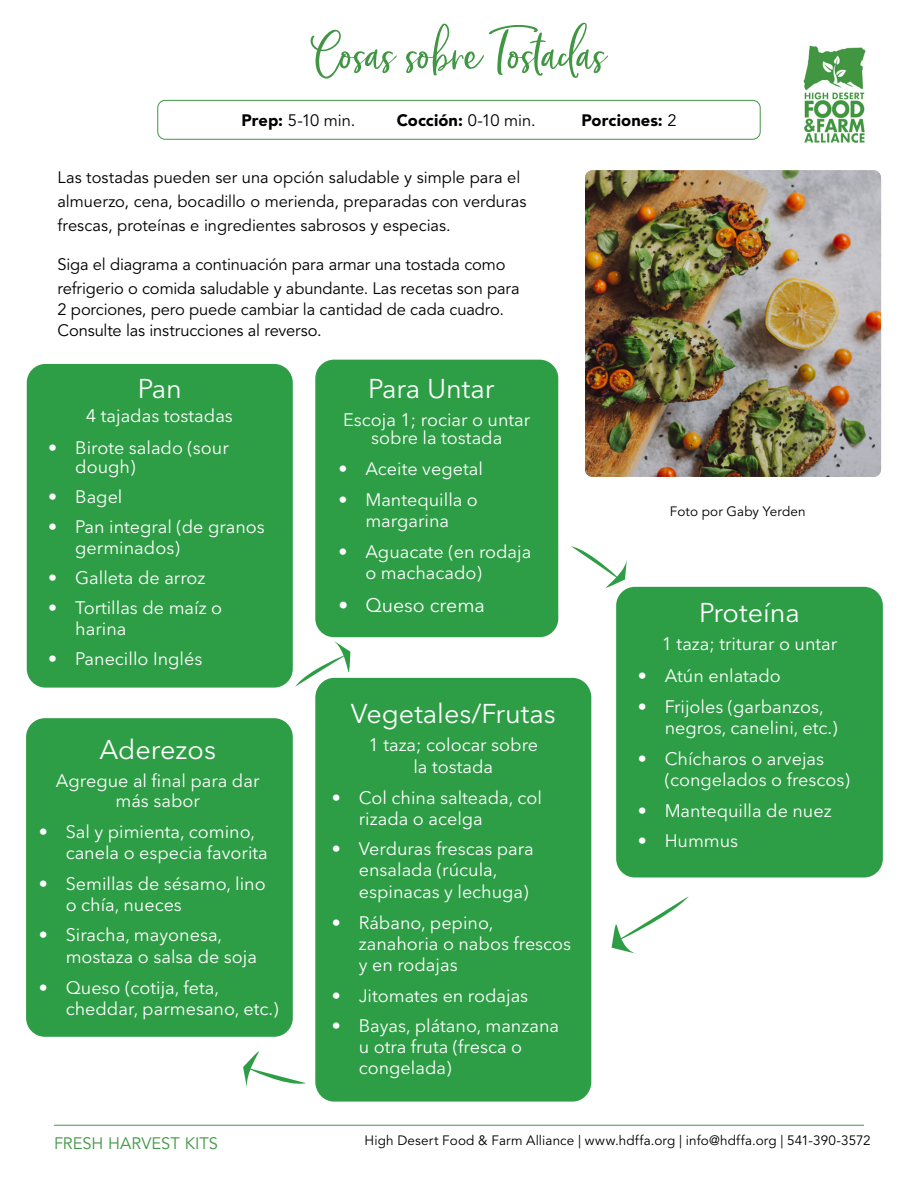
<style>
.page{position:relative;width:918px;height:1188px;background:#fff}
.page>*{position:absolute;margin:0;border:0;box-sizing:border-box;transform-origin:0 0}
.t1{font:73.5px "Chinup Buttercup";color:#419644}
.t2{font:27px "Avenir Next LT Pro";color:#fff}
.t3{font:19.5px "Avenir Next LT Pro";color:#fff}
.t4{font:18px/21px "Avenir Next LT Pro";color:#fff}
.t5{font:16.5px/24px "Avenir LT Std";letter-spacing:-.005em;color:#000}
.t6{font:900 16.5px "Avenir LT Std";letter-spacing:.005em;color:#000}
.t7{font:16.5px "Avenir LT Std";letter-spacing:.005em;color:#419644}
.t8{font:13.5px "Avenir LT Std";letter-spacing:.01em;color:#000}
.s1{font-weight:900}
.s2{font-weight:400}
</style>
<div class="page">
<div style="left:157px;top:100px;width:604px;height:40px;border:1px solid #419644;border-radius:8px"></div>
<img style="left:804px;top:45px;width:62px;height:98px">
<hr style="left:54px;top:1125px;width:810px;height:1px;background:#419644">
<img style="left:585px;top:170px;width:296px;height:307px">
<div style="left:28px;top:365px;width:264px;height:322px;background:#2e9e46;border-radius:18px"></div>
<div style="left:27px;top:364px;width:266px;height:324px;border:2px solid #2e9e46;border-radius:18px"></div>
<svg style="left:612px;top:896px;width:77px;height:58px"></svg>
<div style="left:316px;top:360px;width:242px;height:276px;background:#2e9e46;border-radius:18px"></div>
<div style="left:315px;top:360px;width:243px;height:277px;border:2px solid #2e9e46;border-radius:18px"></div>
<div style="left:617px;top:588px;width:265px;height:289px;background:#2e9e46;border-radius:18px"></div>
<div style="left:616px;top:587px;width:267px;height:290px;border:2px solid #2e9e46;border-radius:18px"></div>
<div style="left:316px;top:679px;width:275px;height:422px;background:#2e9e46;border-radius:19px"></div>
<div style="left:315px;top:678px;width:276px;height:424px;border:2px solid #2e9e46;border-radius:19px"></div>
<div style="left:27px;top:719px;width:265px;height:317px;background:#2e9e46;border-radius:18px"></div>
<div style="left:26px;top:718px;width:267px;height:319px;border:2px solid #2e9e46;border-radius:18px"></div>
<svg style="left:243px;top:1030px;width:63px;height:58px"></svg>
<svg style="left:571px;top:546px;width:56px;height:53px"></svg>
<svg style="left:295px;top:641px;width:55px;height:58px"></svg>
<h1 class="t1" style="left:314px;top:14px;width:292px">Cosas sobre Tostadas</h1>
<p class="t5" style="left:241px;top:108px;width:116px"><span class="s1">Prep:</span> 5-10 min.</p>
<p class="t6" style="left:397px;top:110px;width:140px">Cocción: <span class="s2">0-10 min.</span></p>
<p class="t6" style="left:582px;top:110px;width:97px">Porciones: <span class="s2">2</span></p>
<p class="t5" style="left:58px;top:165px;width:470px">Las tostadas pueden ser una opción saludable y simple para el almuerzo, cena, bocadillo o merienda, preparadas con verduras frescas, proteínas e ingredientes sabrosos y especias.</p>
<p class="t5" style="left:58px;top:253px;width:464px">Siga el diagrama a continuación para armar una tostada como refrigerio o comida saludable y abundante. Las recetas son para</p>
<p class="t5" style="left:58px;top:299px;width:448px;line-height:21px">2 porciones, pero puede cambiar la cantidad de cada cuadro.<br>Consulte las instrucciones al reverso.</p>
<h2 class="t2" style="left:138px;top:373px;width:46px">Pan</h2>
<p class="t4" style="left:86px;top:406px;width:149px">4 tajadas tostadas</p>
<p class="t4" style="left:75px;top:437px;width:155px;line-height:19.5px;text-indent:-27px">• Birote salado (sour dough)</p>
<p class="t4" style="left:48px;top:486px;width:76px">• Bagel</p>
<p class="t4" style="left:75px;top:516px;width:191px;text-indent:-27px">• Pan integral (de granos germinados)</p>
<p class="t4" style="left:48px;top:567px;width:159px">• Galleta de arroz</p>
<p class="t4" style="left:75px;top:597px;width:148px;text-indent:-27px">• Tortillas de maíz o harina</p>
<p class="t4" style="left:48px;top:648px;width:156px">• Panecillo Inglés</p>
<h2 class="t2" style="left:99px;top:733px;width:118px">Aderezos</h2>
<p class="t4" style="left:56px;top:771px;width:205px;line-height:19.5px;text-align:center">Agregue al final para dar más sabor</p>
<p class="t4" style="left:66px;top:821px;width:204px;text-indent:-27px">• Sal y pimienta, comino, canela o especia favorita</p>
<p class="t4" style="left:66px;top:873px;width:201px;text-indent:-27px">• Semillas de sésamo, lino o chía, nueces</p>
<p class="t4" style="left:66px;top:924px;width:193px;line-height:21.6px;text-indent:-27px">• Siracha, mayonesa, mostaza o salsa de soja</p>
<p class="t4" style="left:66px;top:977px;width:214px;line-height:21.6px;text-indent:-27px">• Queso (cotija, feta, cheddar, parmesano, etc.)</p>
<h2 class="t2" style="left:368px;top:373px;width:128px">Para Untar</h2>
<p class="t4" style="left:343px;top:411px;width:189px;line-height:18px;text-align:center">Escoja 1; rociar o untar sobre la tostada</p>
<p class="t4" style="left:338px;top:458px;width:146px">• Aceite vegetal</p>
<p class="t4" style="left:338px;top:488px;width:141px;line-height:21.6px;text-align:center">• Mantequilla o margarina</p>
<p class="t4" style="left:365px;top:541px;width:167px;line-height:21.6px;text-indent:-27px">• Aguacate (en rodaja o machacado)</p>
<p class="t3" style="left:338px;top:593px;width:148px">• Queso crema</p>
<h2 class="t2" style="left:351px;top:697px;width:207px">Vegetales/Frutas</h2>
<p class="t4" style="left:368px;top:734px;width:171px;line-height:21.6px;text-align:center">1 taza; colocar sobre la tostada</p>
<p class="t4" style="left:359px;top:787px;width:185px;text-indent:-27px">• Col china salteada, col rizada o acelga</p>
<p class="t4" style="left:359px;top:838px;width:176px;text-indent:-27px">• Verduras frescas para ensalada (rúcula, espinacas y lechuga)</p>
<p class="t4" style="left:359px;top:912px;width:214px;text-indent:-27px">• Rábano, pepino, zanahoria o nabos frescos y en rodajas</p>
<p class="t4" style="left:332px;top:985px;width:198px">• Jitomates en rodajas</p>
<p class="t4" style="left:359px;top:1016px;width:202px;text-indent:-27px">• Bayas, plátano, manzana u otra fruta (fresca o congelada)</p>
<p class="t8" style="left:670px;top:503px;width:137px">Foto por Gaby Yerden</p>
<h2 class="t2" style="left:699px;top:596px;width:102px">Proteína</h2>
<p class="t4" style="left:662px;top:633px;width:177px">1 taza; triturar o untar</p>
<p class="t4" style="left:638px;top:665px;width:145px">• Atún enlatado</p>
<p class="t4" style="left:665px;top:696px;width:174px;line-height:21.6px;text-indent:-27px">• Frijoles (garbanzos, negros, canelini, etc.)</p>
<p class="t4" style="left:665px;top:748px;width:187px;text-indent:-27px">• Chícharos o arvejas (congelados o frescos)</p>
<p class="t4" style="left:638px;top:800px;width:196px">• Mantequilla de nuez</p>
<p class="t4" style="left:638px;top:830px;width:102px">• Hummus</p>
<p class="t7" style="left:54px;top:1133px;width:166px">FRESH HARVEST KITS</p>
<p class="t8" style="left:365px;top:1132px;width:508px">High Desert Food &amp; Farm Alliance | www.hdffa.org | info@hdffa.org | 541-390-3572</p>
</div>
